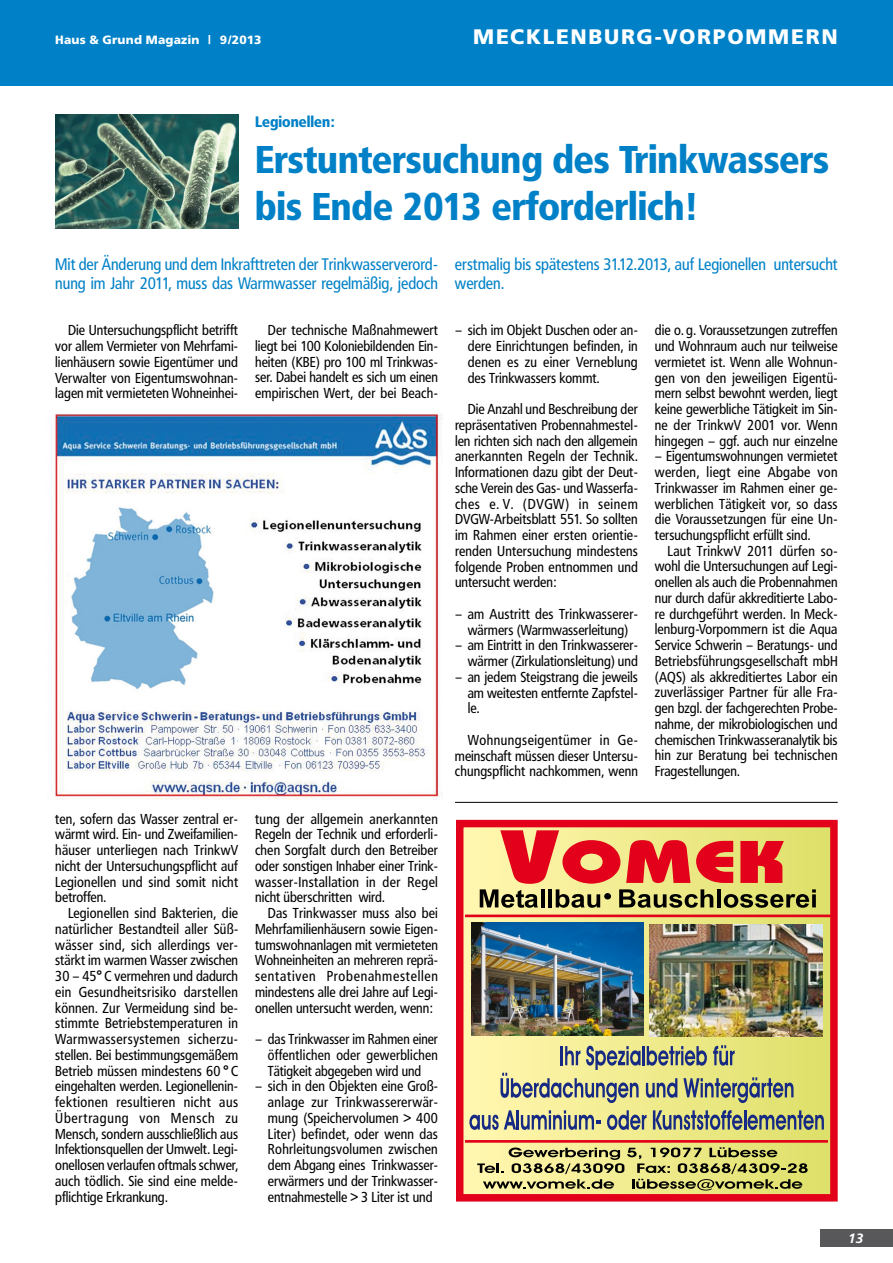
<style>
.page{position:relative;width:893px;height:1263px;background:#fff}
.page>*{position:absolute;margin:0;border:0;box-sizing:border-box;transform-origin:0 0}
.t1{font:900 38.25px/46.5px "Frutiger Condensed BQ";color:#0081c7}
.t2{font:900 21px "Frutiger";letter-spacing:.08em;color:#fff}
.t3{font:16.5px/19.5px "Frutiger Condensed BQ";color:#0081c7}
.t4{font:900 15px "Frutiger Condensed BQ";color:#0081c7}
.t5{font:14.25px/15.8px "Frutiger Condensed BQ";color:#000;text-align:justify}
.t6{font:italic 700 13.5px "Frutiger";color:#fff}
.t7{font:900 12px "Frutiger";letter-spacing:.015em;color:#fff}
</style>
<div class="page">
<div style="left:821px;top:1229px;width:72px;height:17px;background:#58585a"></div>
<div style="left:0;top:0;width:893px;height:85px;background:#0081c7"></div>
<hr style="left:455px;top:802px;width:383px;height:1px;background:#000">
<svg style="left:464px;top:828px;width:366px;height:365px;background:#eae78b"></svg>
<div style="left:456px;top:820px;width:382px;height:381px;border:7px solid #e2001a"></div>
<svg style="left:477px;top:1147px;width:331px;height:43px;background:#b4b16b"></svg>
<hr style="left:465px;top:1140px;width:363px;height:3px;background:#e2001a">
<svg style="left:480px;top:830px;width:336px;height:78px;background:#d48759"></svg>
<hr style="left:465px;top:914px;width:366px;height:3px;background:#e2001a">
<img style="left:650px;top:924px;width:172px;height:113px">
<svg style="left:500px;top:1045px;width:293px;height:58px;background:#bdbe8a"></svg>
<svg style="left:469px;top:1110px;width:131px;height:20px;background:#a4a697"></svg>
<svg style="left:607px;top:1110px;width:39px;height:20px"></svg>
<svg style="left:653px;top:1110px;width:171px;height:20px;background:#8e957e"></svg>
<img style="left:471px;top:923px;width:172px;height:112px">
<img style="left:55px;top:413px;width:387px;height:386px">
<img style="left:55px;top:115px;width:183px;height:113px">
<p class="t7" style="left:55px;top:33px;width:208px">HAUS &amp; GRUND MAGAZIN | 9/2013</p>
<h2 class="t2" style="left:473px;top:24px;width:100px">MECKLENBURG</h2>
<h2 class="t2" style="left:655px;top:24px;width:110px">-VORPOMMERN</h2>
<p class="t4" style="left:255px;top:112px;width:81px">Legionellen:</p>
<h1 class="t1" style="left:255px;top:136px;width:575px">Erstuntersuchung des Trinkwassers bis Ende 2013 erforderlich!</h1>
<p class="t3" style="left:55px;top:254px;width:384px">Mit der Änderung und dem Inkrafttreten der Trinkwasserverord&shy;nung im Jahr 2011, muss das Warmwasser regelmäßig, jedoch</p>
<p class="t3" style="left:455px;top:254px;width:384px">erstmalig bis spätestens 31.12.2013, auf Legionellen untersucht werden.</p>
<p class="t5" style="left:55px;top:322px;width:184px;text-indent:13px">Die Untersuchungspflicht betrifft vor allem Vermieter von Mehrfami&shy;lienhäusern sowie Eigentümer und Verwalter von Eigentumswohnan&shy;lagen mit vermieteten Wohneinhei-</p>
<p class="t5" style="left:255px;top:322px;width:184px;text-indent:13px">Der technische Maßnahmewert liegt bei 100 Koloniebildenden Ein&shy;heiten (KBE) pro 100 ml Trinkwas&shy;ser. Dabei handelt es sich um einen empirischen Wert, der bei Beach-</p>
<p class="t5" style="left:468px;top:322px;width:172px;text-indent:-13px">– sich im Objekt Duschen oder an&shy;dere Einrichtungen befinden, in denen es zu einer Verneblung des Trinkwassers kommt.</p>
<p class="t5" style="left:455px;top:401px;width:184px;text-indent:13px">Die Anzahl und Beschreibung der repräsentativen Probennahmestel&shy;len richten sich nach den allgemein anerkannten Regeln der Technik.<br>Informationen dazu gibt der Deut&shy;sche Verein des Gas- und Wasserfa&shy;ches e. V. (DVGW) in seinem DVGW-Arbeitsblatt 551. So sollten im Rahmen einer ersten orientie&shy;renden Untersuchung mindestens folgende Proben entnommen und untersucht werden:</p>
<p class="t5" style="left:455px;top:606px;width:184px;text-align:center">– am Austritt des Trinkwasserer&shy;wärmers (Warmwasserleitung)</p>
<p class="t5" style="left:455px;top:637px;width:184px;text-align:right">– am Eintritt in den Trinkwasserer&shy;wärmer (Zirkulationsleitung) und</p>
<p class="t5" style="left:468px;top:669px;width:172px;text-indent:-13px">– an jedem Steigstrang die jeweils am weitesten entfernte Zapfstel&shy;le.</p>
<p class="t5" style="left:455px;top:732px;width:184px;text-indent:13px">Wohnungseigentümer in Ge&shy;meinschaft müssen dieser Untersu&shy;chungspflicht nachkommen, wenn</p>
<p class="t5" style="left:655px;top:322px;width:184px">die o. g. Voraussetzungen zutreffen und Wohnraum auch nur teilweise vermietet ist. Wenn alle Wohnun&shy;gen von den jeweiligen Eigentü&shy;mern selbst bewohnt werden, liegt keine gewerbliche Tätigkeit im Sin&shy;ne der TrinkwV 2001 vor. Wenn hingegen – ggf. auch nur einzelne</p>
<p class="t5" style="left:655px;top:448px;width:184px">– Eigentumswohnungen vermietet werden, liegt eine Abgabe von Trinkwasser im Rahmen einer ge&shy;werblichen Tätigkeit vor, so dass die Voraussetzungen für eine Un&shy;tersuchungspflicht erfüllt sind.</p>
<p class="t5" style="left:655px;top:543px;width:184px;text-indent:13px">Laut TrinkwV 2011 dürfen so&shy;wohl die Untersuchungen auf Legi&shy;onellen als auch die Probennahmen nur durch dafür akkreditierte Labo&shy;re durchgeführt werden. In Meck&shy;lenburg-Vorpommern ist die Aqua Service Schwerin – Beratungs- und Betriebsführungsgesellschaft mbH (AQS) als akkreditiertes Labor ein zuverlässiger Partner für alle Fra&shy;gen bzgl. der fachgerechten Probe&shy;nahme, der mikrobiologischen und chemischen Trinkwasseranalytik bis hin zur Beratung bei technischen Fragestellungen.</p>
<p class="t5" style="left:55px;top:811px;width:184px">ten, sofern das Wasser zentral er&shy;wärmt wird. Ein- und Zweifamilien&shy;häuser unterliegen nach TrinkwV nicht der Untersuchungspflicht auf Legionellen und sind somit nicht betroffen.</p>
<p class="t5" style="left:55px;top:905px;width:184px;text-indent:13px">Legionellen sind Bakterien, die natürlicher Bestandteil aller Süß&shy;wässer sind, sich allerdings ver&shy;stärkt im warmen Wasser zwischen 30 – 45° C vermehren und dadurch ein Gesundheitsrisiko darstellen können. Zur Vermeidung sind be&shy;stimmte Betriebstemperaturen in Warmwassersystemen sicherzu&shy;stellen. Bei bestimmungsgemäßem Betrieb müssen mindestens 60 ° C eingehalten werden. Legionellenin&shy;fektionen resultieren nicht aus Übertragung von Mensch zu Mensch, sondern ausschließlich aus Infektionsquellen der Umwelt. Legi&shy;onellosen verlaufen oftmals schwer, auch tödlich. Sie sind eine melde&shy;pflichtige Erkrankung.</p>
<p class="t5" style="left:255px;top:810px;width:184px">tung der allgemein anerkannten Regeln der Technik und erforderli&shy;chen Sorgfalt durch den Betreiber oder sonstigen Inhaber einer Trink&shy;wasser-Installation in der Regel nicht überschritten wird.</p>
<p class="t5" style="left:255px;top:905px;width:184px;text-indent:13px">Das Trinkwasser muss also bei Mehrfamilienhäusern sowie Eigen&shy;tumswohnanlagen mit vermieteten Wohneinheiten an mehreren reprä&shy;sentativen Probenahmestellen mindestens alle drei Jahre auf Legi&shy;onellen untersucht werden, wenn:</p>
<p class="t5" style="left:268px;top:1031px;width:172px;text-indent:-13px">– das Trinkwasser im Rahmen einer öffentlichen oder gewerblichen Tätigkeit abgegeben wird und</p>
<p class="t5" style="left:268px;top:1078px;width:172px;text-indent:-13px">– sich in den Objekten eine Groß&shy;anlage zur Trinkwassererwär&shy;mung (Speichervolumen &gt; 400<br>Liter) befindet, oder wenn das Rohrleitungsvolumen zwischen dem Abgang eines Trinkwasser&shy;erwärmers und der Trinkwasser&shy;entnahmestelle &gt; 3 Liter ist und</p>
<p class="t6" style="left:848px;top:1230px;width:17px">13</p>
</div>
